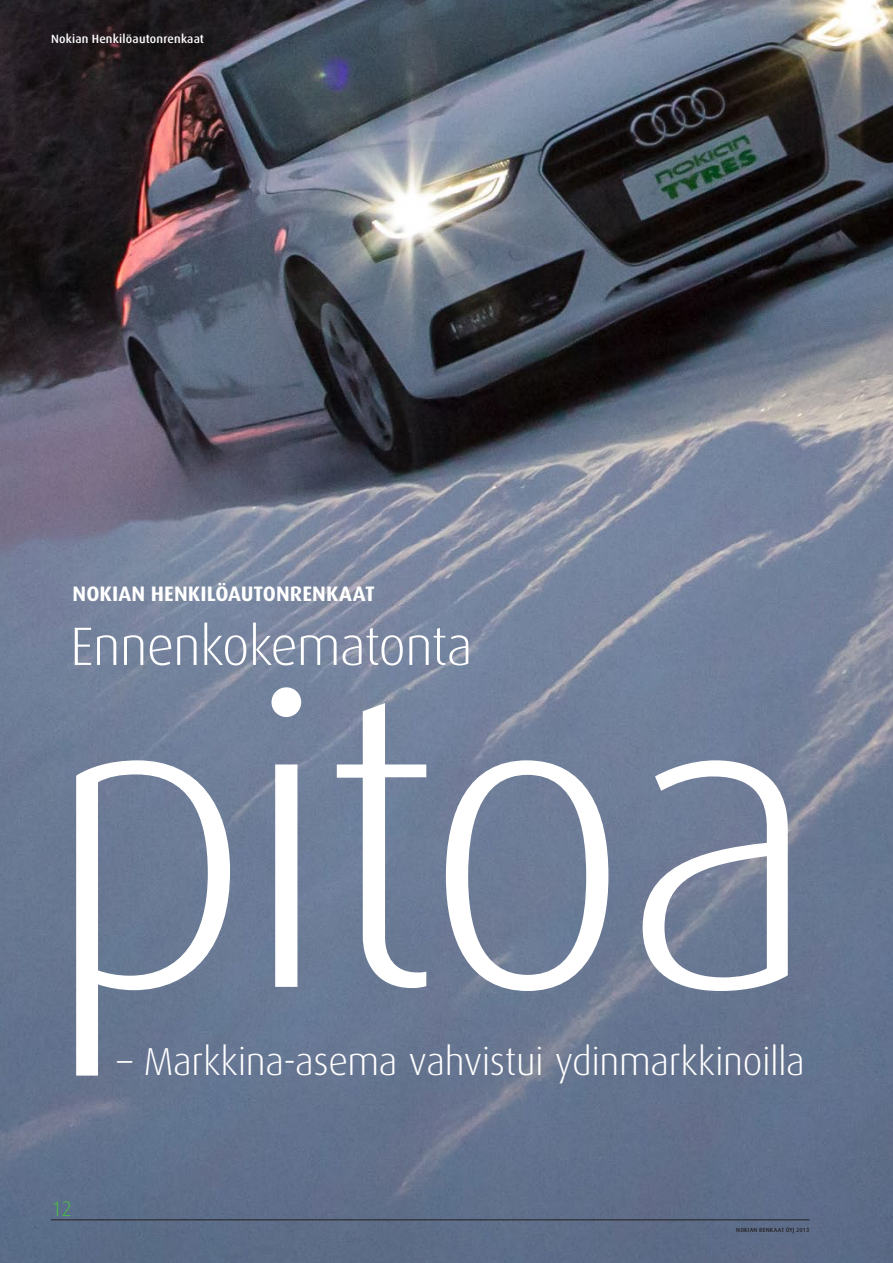
<style>
.page{position:relative;width:893px;height:1263px;background:#fff}
.page>*{position:absolute;margin:0;border:0;box-sizing:border-box;transform-origin:0 0}
.t1{font:300 412.5px "Dax";letter-spacing:-.03em;color:#fff}
.t2{font:300 54px "Dax";letter-spacing:-.015em;color:#fff}
.t3{font:300 39px "Dax";letter-spacing:-.01em;color:#fff}
.t4{font:700 21px "Dax";letter-spacing:.005em;color:#fff}
.t5{font:300 21px "Dax";color:#4cb848}
.t6{font:500 12px "Dax";letter-spacing:.015em;color:#fff}
.t7{font:500 6px "Dax";letter-spacing:.04em;color:#231f20}
</style>
<div class="page">
<img style="left:0;top:0;width:893px;height:1263px">
<hr style="left:51px;top:1219px;width:758px;height:1px;background:#231f20">
<p class="t6" style="left:51px;top:32px;width:155px">Nokian Henkilöautonrenkaat</p>
<p class="t4" style="left:73px;top:582px;width:304px">NOKIAN HENKILÖAUTONRENKAAT</p>
<h2 class="t2" style="left:70px;top:617px;width:404px">Ennenkokematonta</h2>
<h1 class="t1" style="left:44px;top:618px;width:777px">pitoa</h1>
<p class="t3" style="left:117px;top:1040px;width:689px">– Markkina-asema vahvistui ydinmarkkinoilla</p>
<p class="t5" style="left:51px;top:1197px;width:23px">12</p>
<p class="t7" style="left:736px;top:1226px;width:75px">NOKIAN RENKAAT OYJ 2013</p>
</div>
